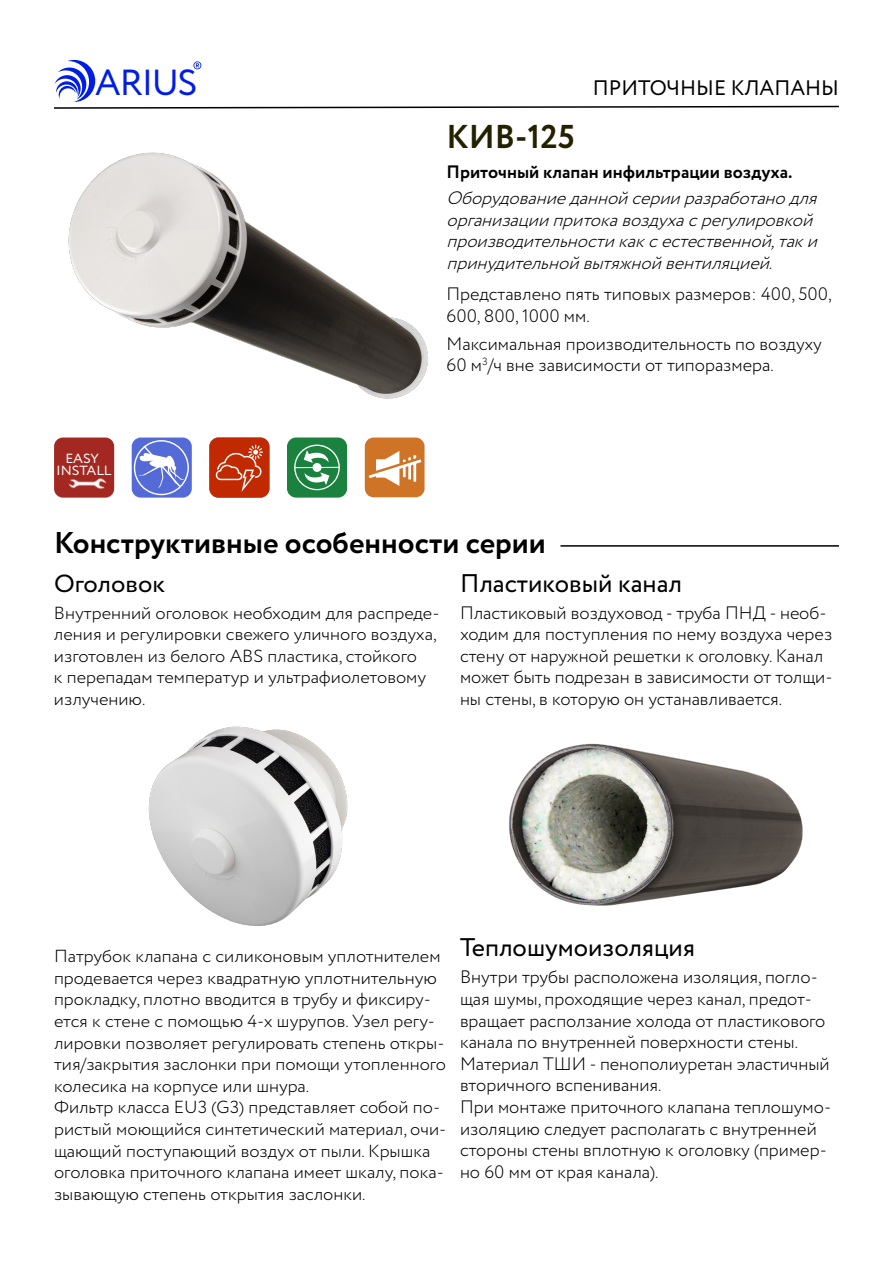
<style>
.page{position:relative;width:893px;height:1263px;background:#fff}
.page>*{position:absolute;margin:0;border:0;box-sizing:border-box;transform-origin:0 0}
.t1{font:36.3px "Circe";letter-spacing:-.04em;color:#001de4}
.t2{font:700 33px "Circe";color:#242100}
.t3{font:700 30px "Circe";color:#000}
.t4{font:25.5px "Circe";color:#000}
.t5{font:24.75px "Circe";color:#000}
.t6{font:21px "Circe";color:#000}
.t7{font:300 18px/21.6px "Circe";color:#000}
.t8{font:italic 300 18px/21.6px "Circe";color:#000}
.t9{font:700 18px "Circe";color:#000}
.t10{font:300 17.4px/21.6px "Circe";color:#000}
.t11{font:13.35px/12.8px "Circe";letter-spacing:-.01em;color:#fff;text-align:center;scale:1.05 1}
</style>
<div class="page">
<img style="left:68px;top:152px;width:360px;height:247px">
<svg style="left:54px;top:60px;width:785px;height:49px"></svg>
<div style="left:287px;top:437px;width:60px;height:61px;background:#1a813e;border-radius:9px"></div>
<svg style="left:294px;top:444px;width:46px;height:46px"></svg>
<svg style="left:132px;top:437px;width:60px;height:61px"></svg>
<div style="left:134px;top:440px;width:55px;height:55px;border:1px solid #fff;border-radius:50%"></div>
<svg style="left:139px;top:444px;width:45px;height:44px"></svg>
<div style="left:209px;top:437px;width:60px;height:61px;background:#c12900;border-radius:9px"></div>
<svg style="left:216px;top:445px;width:47px;height:47px"></svg>
<div style="left:365px;top:437px;width:60px;height:60px;background:#cf7327;border-radius:9px"></div>
<svg style="left:369px;top:451px;width:52px;height:35px"></svg>
<div style="left:54px;top:437px;width:60px;height:61px;background:#a32821;border-radius:9px"></div>
<img style="left:61px;top:478px;width:50px;height:20px">
<hr style="left:560px;top:545px;width:279px;height:2px;background:#000">
<img style="left:148px;top:726px;width:200px;height:200px">
<img style="left:509px;top:743px;width:294px;height:163px">
<h1 class="t1" style="left:95px;top:59px;width:104px">ARIUS</h1>
<p class="t11" style="left:56px;top:452px;width:54px">EASY<br>INSTALL</p>
<h2 class="t2" style="left:446px;top:115px;width:130px">КИВ-125</h2>
<p class="t6" style="left:593px;top:74px;width:248px">ПРИТОЧНЫЕ КЛАПАНЫ</p>
<p class="t9" style="left:446px;top:160px;width:348px">Приточный клапан инфильтрации воздуха.</p>
<p class="t8" style="left:446px;top:188px;width:379px">Оборудованиеданнойсерииразработанодля организациипритокавоздухасрегулировкой производительностикаксестественной,таки принудительнойвытяжнойвентиляцией.</p>
<p class="t7" style="left:446px;top:284px;width:387px">Представлено пять типовых размеров: 400, 500,<br>600, 800, 1000 мм.</p>
<p class="t7" style="left:446px;top:333px;width:377px">Максимальная производительность по воздуху<br>60 м<sup>3</sup>/ч вне зависимости от типоразмера.</p>
<h3 class="t3" style="left:54px;top:523px;width:493px">Конструктивные особенности серии</h3>
<h3 class="t5" style="left:54px;top:567px;width:113px">Оголовок</h3>
<p class="t10" style="left:54px;top:602px;width:387px">Внутренний оголовок необходим для распреде&shy;ления и регулировки свежего уличного воздуха, изготовлен из белого ABS пластика, стойкого<br>к перепадам температур и ультрафиолетовому излучению.</p>
<h3 class="t4" style="left:460px;top:566px;width:224px">Пластиковый канал</h3>
<p class="t7" style="left:460px;top:602px;width:374px">Пластиковый воздуховод - труба ПНД - необ&shy;ходим для поступления по нему воздуха через стену от наружной решетки к оголовку. Канал может быть подрезан в зависимости от толщи&shy;ны стены, в которую он устанавливается.</p>
<p class="t10" style="left:54px;top:946px;width:394px">Патрубок клапана с силиконовым уплотнителем продевается через квадратную уплотнительную прокладку, плотно вводится в трубу и фиксиру&shy;ется к стене с помощью 4-х шурупов. Узел регу&shy;лировки позволяет регулировать степень откры&shy;тия/закрытия заслонки при помощи утопленного колесика на корпусе или шнура.<br>Фильтр класса EU3 (G3) представляет собой по&shy;ристый моющийся синтетический материал, очи&shy;щающий поступающий воздух от пыли. Крышка оголовка приточного клапана имеет шкалу, пока&shy;зывающую степень открытия заслонки.</p>
<h3 class="t4" style="left:460px;top:930px;width:237px">Теплошумоизоляция</h3>
<p class="t7" style="left:460px;top:967px;width:373px">Внутри трубы расположена изоляция, погло&shy;щая шумы, проходящие через канал, предот&shy;вращает расползание холода от пластикового канала по внутренней поверхности стены.<br>Материал ТШИ - пенополиуретан эластичный вторичного вспенивания.<br>При монтаже приточного клапана теплошумо&shy;изоляцию следует располагать с внутренней стороны стены вплотную к оголовку (пример&shy;но 60 мм от края канала).</p>
</div>
